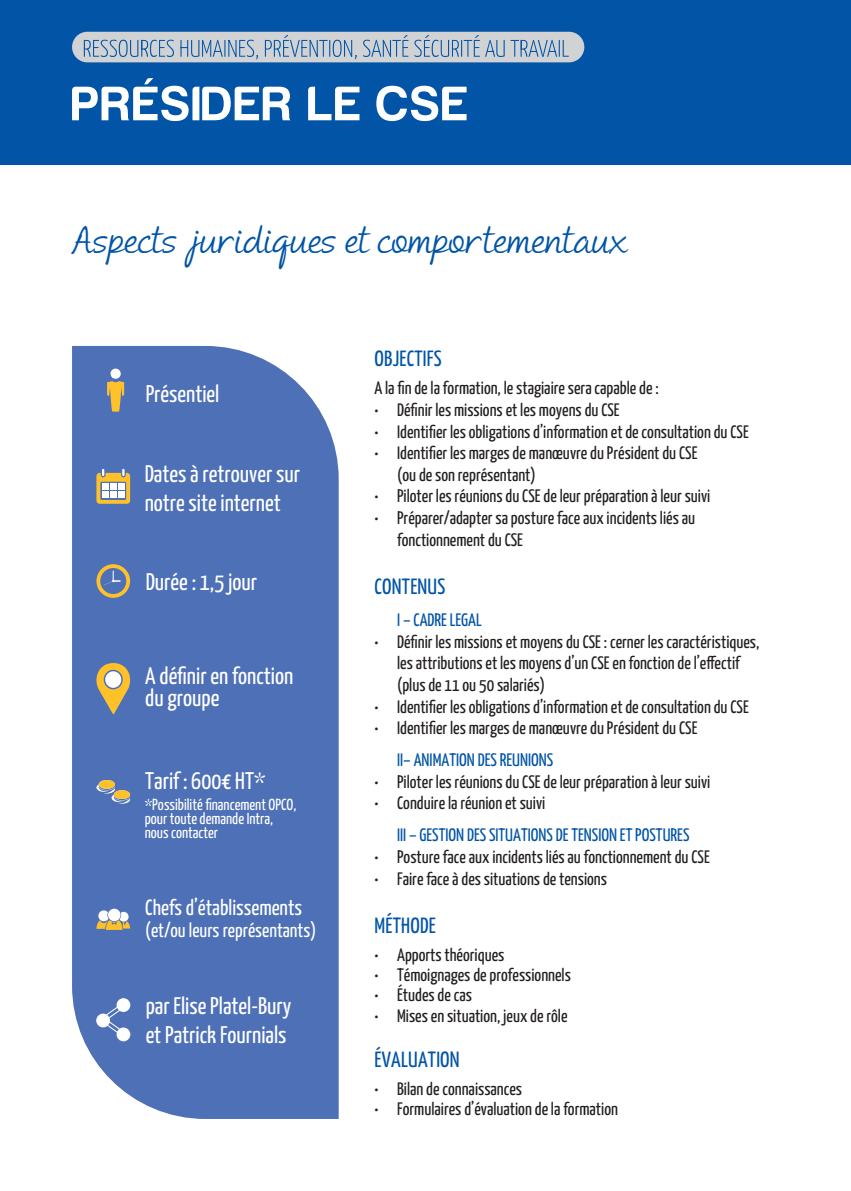
<style>
.page{position:relative;width:851px;height:1191px;background:#fff}
.page>*{position:absolute;margin:0;border:0;box-sizing:border-box;transform-origin:0 0}
.t1{font:50px "Harabara";letter-spacing:.05em;color:#fff}
.t2{font:36px "Andrea II Script Slant";color:#0154a6}
.t3{font:200 24px/28.8px "Yanone Kaffeesatz";color:#fff}
.t4{font:200 22px "Yanone Kaffeesatz";letter-spacing:.01em;color:#0154a6}
.t5{font:200 22px "Yanone Kaffeesatz";color:#fff}
.t6{font:200 20px "Yanone Kaffeesatz";color:#fff}
.t7{font:200 18px/21.6px "Yanone Kaffeesatz";color:#231f20}
.t8{font:200 18px/32px "Yanone Kaffeesatz";color:#0154a6}
.t9{font:200 16px/14px "Yanone Kaffeesatz";color:#fff}
.s1{color:#231f20}
</style>
<div class="page">
<div style="left:0;top:0;width:850px;height:164px;background:#0154a6"></div>
<div style="left:72px;top:346px;width:266px;height:773px;background:#4e70b7"></div>
<svg style="left:96px;top:663px;width:34px;height:51px;background:#b7a87b"></svg>
<svg style="left:96px;top:780px;width:34px;height:23px"></svg>
<div style="left:114px;top:790px;width:16px;height:9px;background:#fec12a;border-radius:50%"></div>
<div style="left:99px;top:780px;width:16px;height:9px;background:#fec12a;border-radius:50%"></div>
<svg style="left:96px;top:564px;width:34px;height:34px"></svg>
<svg style="left:96px;top:908px;width:34px;height:22px"></svg>
<svg style="left:96px;top:998px;width:34px;height:43px"></svg>
<svg style="left:107px;top:368px;width:17px;height:44px"></svg>
<div style="left:72px;top:32px;width:512px;height:30px;background:#d1d2d4;border-radius:15px"></div>
<svg style="left:84px;top:35px;width:484px;height:24px"></svg>
<svg style="left:96px;top:469px;width:34px;height:35px"></svg>
<div style="left:118px;top:491px;width:6px;height:7px;background:#fff"></div>
<p class="t1" style="left:72px;top:78px;width:397px">PRÉSIDER LE CSE</p>
<p class="t2" style="left:72px;top:220px;width:557px">Aspects juridiques et comportementaux</p>
<p class="t3" style="left:146px;top:378px;width:75px">Présentiel</p>
<p class="t3" style="left:145px;top:458px;width:157px">Dates à retrouver sur notre site internet</p>
<p class="t3" style="left:146px;top:565px;width:113px">Durée : 1,5 jour</p>
<p class="t3" style="left:145px;top:660px;width:149px">A définir en fonction</p>
<p class="t3" style="left:145px;top:682px;width:76px">du groupe</p>
<p class="t3" style="left:145px;top:765px;width:122px">Tarif : 600€ HT*</p>
<p class="t9" style="left:145px;top:796px;width:153px">*Possibilité financement OPCO, pour toute demande Intra,</p>
<p class="t9" style="left:145px;top:824px;width:75px">nous contacter</p>
<p class="t5" style="left:145px;top:892px;width:158px">Chefs d’établissements</p>
<p class="t6" style="left:145px;top:916px;width:172px">(et/ou leurs représentants)</p>
<p class="t3" style="left:146px;top:989px;width:147px">par Elise Platel-Bury</p>
<p class="t3" style="left:146px;top:1018px;width:142px">et Patrick Fournials</p>
<p class="t4" style="left:374px;top:343px;width:69px">OBJECTIFS</p>
<p class="t7" style="left:374px;top:376px;width:286px">A la fin de la formation, le stagiaire sera capable de :</p>
<p class="t7" style="left:374px;top:398px;width:247px">• Définir les missions et les moyens du CSE</p>
<p class="t7" style="left:374px;top:419px;width:376px">• Identifier les obligations d’information et de consultation du CSE</p>
<p class="t7" style="left:397px;top:441px;width:302px;text-indent:-23px">• Identifier les marges de manœuvre du Président du CSE (ou de son représentant)</p>
<p class="t7" style="left:374px;top:484px;width:337px">• Piloter les réunions du CSE de leur préparation à leur suivi</p>
<p class="t7" style="left:397px;top:506px;width:299px;text-indent:-23px">• Préparer/adapter sa posture face aux incidents liés au fonctionnement du CSE</p>
<p class="t4" style="left:374px;top:570px;width:72px">CONTENUS</p>
<p class="t8" style="left:397px;top:602px;width:86px">I – CADRE LEGAL</p>
<p class="t7" style="left:397px;top:629px;width:364px;text-indent:-23px">• Définir les missions et moyens du CSE : cerner les caractéristiques, les attributions et les moyens d’un CSE en fonction de l’effectif (plus de 11 ou 50 salariés)</p>
<p class="t7" style="left:374px;top:694px;width:376px">• Identifier les obligations d’information et de consultation du CSE</p>
<p class="t7" style="left:374px;top:716px;width:324px">• Identifier les marges de manœuvre du Président du CSE</p>
<p class="t8" style="left:397px;top:742px;width:157px">II– ANIMATION DES REUNIONS</p>
<p class="t7" style="left:374px;top:769px;width:337px">• Piloter les réunions du CSE de leur préparation à leur suivi</p>
<p class="t8" style="left:397px;top:786px;width:294px;text-indent:-23px"><span class="s1">• Conduire la réunion et suivi<br></span>III – GESTION DES SITUATIONS DE TENSION ET POSTURES</p>
<p class="t7" style="left:374px;top:844px;width:337px">• Posture face aux incidents liés au fonctionnement du CSE</p>
<p class="t7" style="left:374px;top:866px;width:234px">• Faire face à des situations de tensions</p>
<p class="t4" style="left:374px;top:909px;width:63px">MÉTHODE</p>
<p class="t7" style="left:374px;top:942px;width:131px">• Apports théoriques</p>
<p class="t7" style="left:374px;top:962px;width:198px">• Témoignages de professionnels</p>
<p class="t7" style="left:374px;top:982px;width:99px">• Études de cas</p>
<p class="t7" style="left:374px;top:1004px;width:195px">• Mises en situation, jeux de rôle</p>
<p class="t4" style="left:374px;top:1043px;width:87px">ÉVALUATION</p>
<p class="t7" style="left:374px;top:1076px;width:149px">• Bilan de connaissances</p>
<p class="t7" style="left:374px;top:1096px;width:245px">• Formulaires d’évaluation de la formation</p>
</div>
